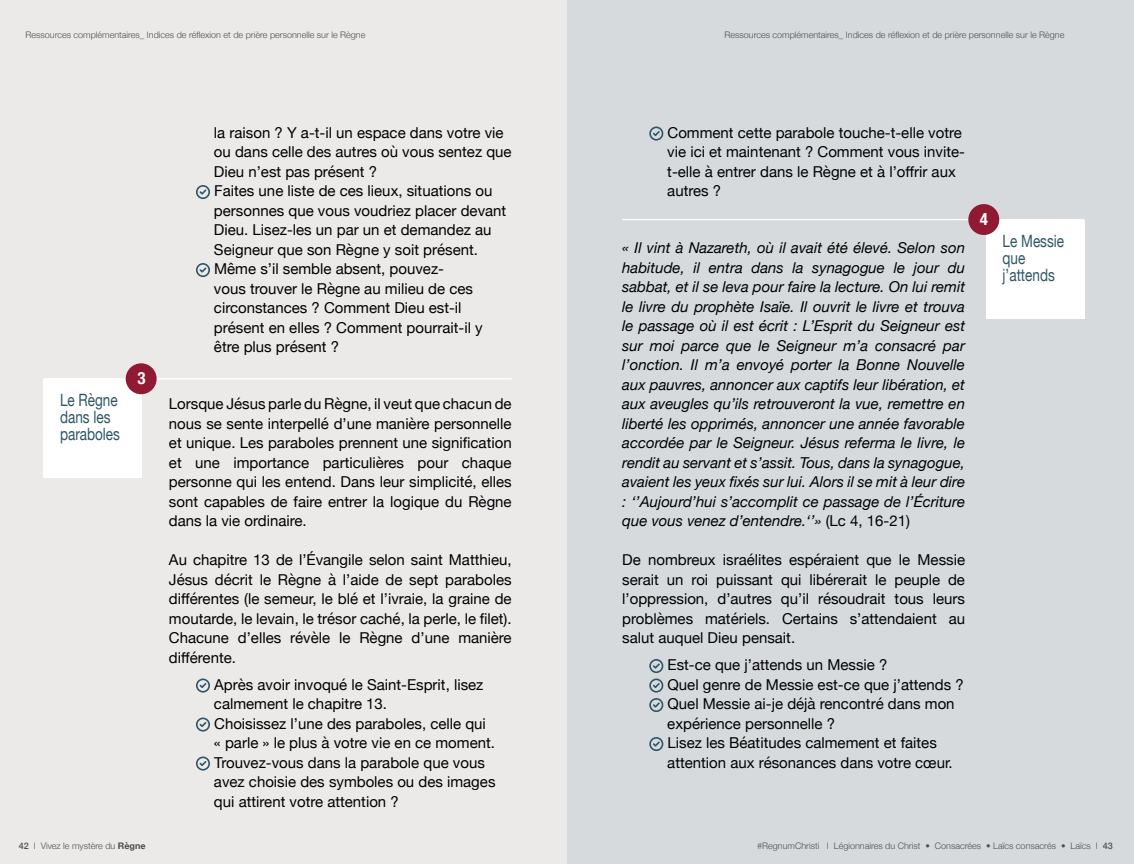
<style>
.page{position:relative;width:1134px;height:864px;background:#fff}
.page>*{position:absolute;margin:0;border:0;box-sizing:border-box;transform-origin:0 0}
.t1{font:16.95px/17px "Helvetica Neue";color:#2d5666;scale:.8 1}
.t2{font:700 condensed 16.95px "Helvetica Neue";color:#fff}
.t3{font:15px/19.5px "Helvetica Neue";color:#000}
.t4{font:italic 15px/19.5px "Helvetica Neue";color:#000;text-align:justify}
.t5{font:300 9px "Helvetica Neue";color:#4d4d4f}
.s1{font-style:normal}
.s2{font-weight:500}
.s3{font-weight:700}
</style>
<div class="page">
<div style="left:0;top:0;width:567px;height:864px;background:#ece9e9"></div>
<div style="left:567px;top:0;width:567px;height:864px;background:#d7dadd"></div>
<svg style="left:649px;top:127px;width:14px;height:14px"></svg>
<svg style="left:649px;top:659px;width:14px;height:14px"></svg>
<svg style="left:649px;top:679px;width:14px;height:33px"></svg>
<svg style="left:649px;top:737px;width:14px;height:14px"></svg>
<svg style="left:196px;top:185px;width:14px;height:14px"></svg>
<svg style="left:196px;top:263px;width:14px;height:14px"></svg>
<svg style="left:196px;top:679px;width:14px;height:14px"></svg>
<svg style="left:196px;top:718px;width:14px;height:14px"></svg>
<svg style="left:196px;top:757px;width:14px;height:14px"></svg>
<div style="left:44px;top:379px;width:98px;height:98px;background:#fff"></div>
<hr style="left:44px;top:378px;width:468px;height:1px;background:#fff">
<div style="left:986px;top:220px;width:98px;height:98px;background:#fff"></div>
<hr style="left:622px;top:219px;width:462px;height:1px;background:#fff">
<div style="left:968px;top:204px;width:31px;height:31px;background:#901a33;border-radius:50%"></div>
<div style="left:126px;top:363px;width:31px;height:31px;background:#901a33;border-radius:50%"></div>
<p class="t5" style="left:26px;top:27px;width:341px">Ressources complémentaires_ Indices de réflexion et de prière personnelle sur le Règne</p>
<p class="t5" style="left:724px;top:27px;width:341px">Ressources complémentaires_ Indices de réflexion et de prière personnelle sur le Règne</p>
<p class="t1" style="left:60px;top:392px;width:77px">Le Règne dans les paraboles</p>
<p class="t2" style="left:137px;top:364px;width:10px">3</p>
<p class="t3" style="left:214px;top:123px;width:299px">la raison ? Y a-t-il un espace dans votre vie ou dans celle des autres où vous sentez que Dieu n’est pas présent ?<br>Faites une liste de ces lieux, situations ou personnes que vous voudriez placer devant Dieu. Lisez-les un par un et demandez au Seigneur que son Règne y soit présent.<br>Même s’il semble absent, pouvez-<br>vous trouver le Règne au milieu de ces circonstances ? Comment Dieu est-il présent en elles ? Comment pourrait-il y être plus présent ?</p>
<p class="t3" style="left:169px;top:395px;width:344px;text-align:justify">Lorsque Jésus parle du Règne, il veut que chacun de nous se sente interpellé d’une manière personnelle et unique. Les paraboles prennent une signification et une importance particulières pour chaque personne qui les entend. Dans leur simplicité, elles sont capables de faire entrer la logique du Règne dans la vie ordinaire.</p>
<p class="t3" style="left:169px;top:551px;width:344px;text-align:justify">Au chapitre 13 de l’Évangile selon saint Matthieu, Jésus décrit le Règne à l’aide de sept paraboles différentes (le semeur, le blé et l’ivraie, la graine de moutarde, le levain, le trésor caché, la perle, le filet).<br>Chacune d’elles révèle le Règne d’une manière différente.</p>
<p class="t3" style="left:214px;top:675px;width:283px">Après avoir invoqué le Saint-Esprit, lisez calmement le chapitre 13.<br>Choisissez l’une des paraboles, celle qui « parle » le plus à votre vie en ce moment.<br>Trouvez-vous dans la parabole que vous avez choisie des symboles ou des images qui attirent votre attention ?</p>
<p class="t3" style="left:667px;top:123px;width:299px">Comment cette parabole touche-t-elle votre vie ici et maintenant ? Comment vous invite&shy;t-elle à entrer dans le Règne et à l’offrir aux autres ?</p>
<p class="t4" style="left:622px;top:239px;width:344px">« Il vint à Nazareth, où il avait été élevé. Selon son habitude, il entra dans la synagogue le jour du sabbat, et il se leva pour faire la lecture. On lui remit le livre du prophète Isaïe. Il ouvrit le livre et trouva le passage où il est écrit : L’Esprit du Seigneur est sur moi parce que le Seigneur m’a consacré par l’onction. Il m’a envoyé porter la Bonne Nouvelle aux pauvres, annoncer aux captifs leur libération, et aux aveugles qu’ils retrouveront la vue, remettre en liberté les opprimés, annoncer une année favorable accordée par le Seigneur. Jésus referma le livre, le rendit au servant et s’assit. Tous, dans la synagogue, avaient les yeux fixés sur lui. Alors il se mit à leur dire : ‘’Aujourd’hui s’accomplit ce passage de l’Écriture que vous venez d’entendre.‘’» <span class="s1">(Lc 4, 16-21)</span></p>
<p class="t3" style="left:622px;top:551px;width:344px;text-align:justify">De nombreux israélites espéraient que le Messie serait un roi puissant qui libérerait le peuple de l’oppression, d’autres qu’il résoudrait tous leurs problèmes matériels. Certains s’attendaient au salut auquel Dieu pensait.</p>
<p class="t3" style="left:667px;top:656px;width:298px">Est-ce que j’attends un Messie ?<br>Quel genre de Messie est-ce que j’attends ?<br>Quel Messie ai-je déjà rencontré dans mon expérience personnelle ?<br>Lisez les Béatitudes calmement et faites attention aux résonances dans votre cœur.</p>
<p class="t2" style="left:980px;top:204px;width:10px">4</p>
<p class="t1" style="left:1002px;top:233px;width:78px">Le Messie que j’attends</p>
<p class="t5" style="left:19px;top:839px;width:128px"><span class="s2">42</span> I Vivez le mystère du <span class="s3">Règne</span></p>
<p class="t5" style="left:757px;top:839px;width:357px">#RegnumChristi I Légionnaires du Christ • Consacrées • Laïcs consacrés • Laïcs I <span class="s2">43</span></p>
</div>
